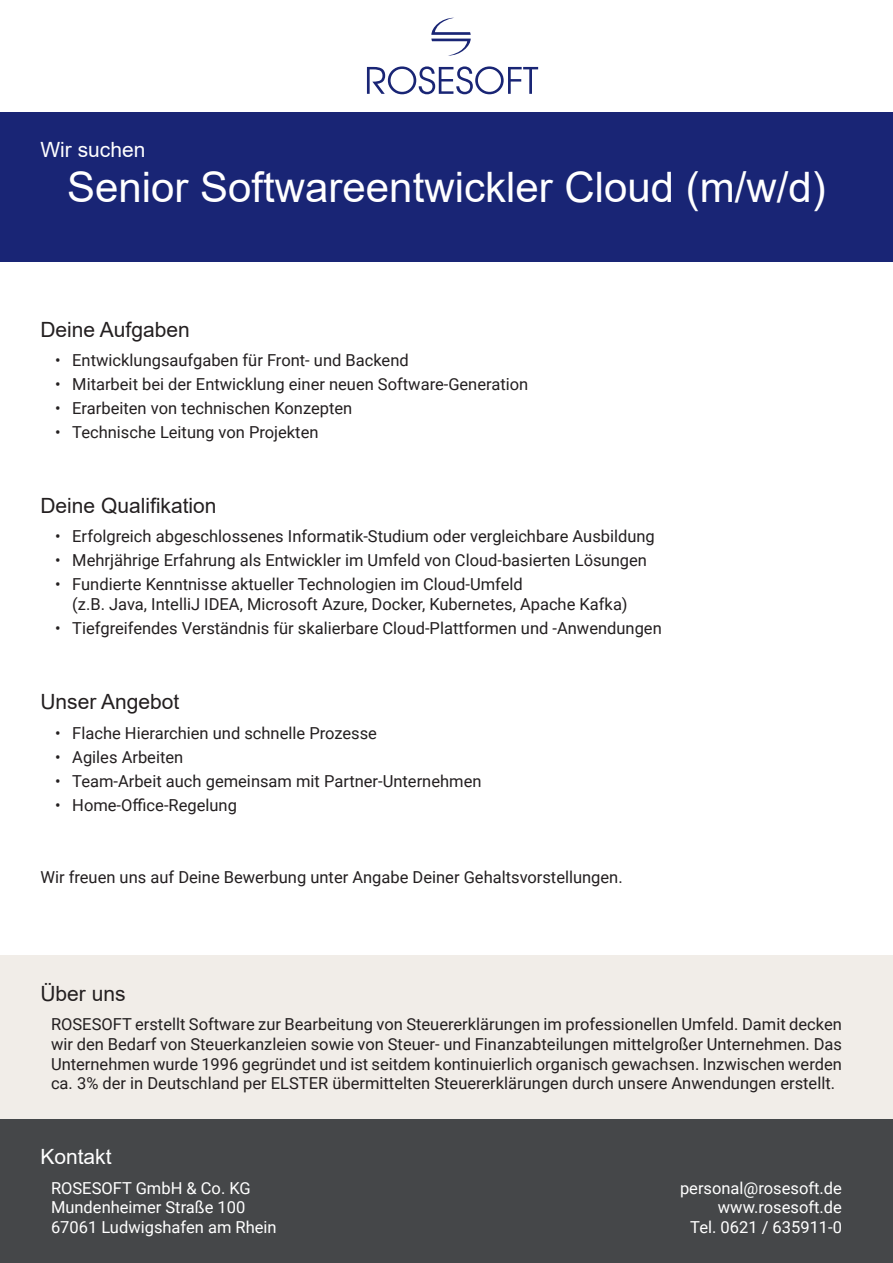
<style>
.page{position:relative;width:893px;height:1263px;background:#fff}
.page>*{position:absolute;margin:0;border:0;box-sizing:border-box;transform-origin:0 0}
.t1{font:42px "Arial";color:#fff}
.t2{font:21px "Arial";color:#231f20}
.t3{font:21px "Arial";color:#fff}
.t4{font:16.5px/19.8px "Roboto";color:#231f20}
.t5{font:16.5px "Roboto";color:#fff}
</style>
<div class="page">
<div style="left:0;top:1119px;width:893px;height:144px;background:#454749"></div>
<div style="left:0;top:955px;width:893px;height:164px;background:#f1ede8"></div>
<div style="left:0;top:112px;width:893px;height:150px;background:#192575"></div>
<svg style="left:367px;top:66px;width:171px;height:28px"></svg>
<svg style="left:431px;top:18px;width:40px;height:38px"></svg>
<p class="t3" style="left:40px;top:135px;width:107px">Wir suchen</p>
<p class="t1" style="left:67px;top:158px;width:760px">Senior Softwareentwickler Cloud (m/w/d)</p>
<p class="t2" style="left:40px;top:315px;width:151px">Deine Aufgaben</p>
<p class="t4" style="left:55px;top:350px;width:355px">• Entwicklungsaufgaben für Front- und Backend</p>
<p class="t4" style="left:55px;top:374px;width:474px">• Mitarbeit bei der Entwicklung einer neuen Software-Generation</p>
<p class="t4" style="left:55px;top:398px;width:299px">• Erarbeiten von technischen Konzepten</p>
<p class="t4" style="left:55px;top:422px;width:265px">• Technische Leitung von Projekten</p>
<p class="t2" style="left:40px;top:491px;width:178px">Deine Qualifikation</p>
<p class="t4" style="left:55px;top:526px;width:601px">• Erfolgreich abgeschlossenes Informatik-Studium oder vergleichbare Ausbildung</p>
<p class="t4" style="left:55px;top:550px;width:593px">• Mehrjährige Erfahrung als Entwickler im Umfeld von Cloud-basierten Lösungen</p>
<p class="t4" style="left:72px;top:574px;width:557px;text-indent:-17px">• Fundierte Kenntnisse aktueller Technologien im Cloud-Umfeld<br>(z.B. Java, IntelliJ IDEA, Microsoft Azure, Docker, Kubernetes, Apache Kafka)</p>
<p class="t4" style="left:55px;top:618px;width:608px">• Tiefgreifendes Verständnis für skalierbare Cloud-Plattformen und -Anwendungen</p>
<p class="t2" style="left:40px;top:687px;width:140px">Unser Angebot</p>
<p class="t4" style="left:55px;top:722px;width:323px">• Flache Hierarchien und schnelle Prozesse</p>
<p class="t4" style="left:55px;top:746px;width:129px">• Agiles Arbeiten</p>
<p class="t4" style="left:55px;top:770px;width:428px">• Team-Arbeit auch gemeinsam mit Partner-Unternehmen</p>
<p class="t4" style="left:55px;top:794px;width:183px">• Home-Office-Regelung</p>
<p class="t4" style="left:40px;top:866px;width:584px">Wir freuen uns auf Deine Bewerbung unter Angabe Deiner Gehaltsvorstellungen.</p>
<p class="t2" style="left:40px;top:979px;width:87px">Über uns</p>
<p class="t4" style="left:51px;top:1013px;width:792px;text-align:justify">ROSESOFT erstellt Software zur Bearbeitung von Steuererklärungen im professionellen Umfeld. Damit decken wir den Bedarf von Steuerkanzleien sowie von Steuer- und Finanzabteilungen mittelgroßer Unternehmen. Das Unternehmen wurde 1996 gegründet und ist seitdem kontinuierlich organisch gewachsen. Inzwischen werden ca. 3% der in Deutschland per ELSTER übermittelten Steuererklärungen durch unsere Anwendungen erstellt.</p>
<p class="t3" style="left:40px;top:1142px;width:73px">Kontakt</p>
<p class="t5" style="left:51px;top:1176px;width:201px">ROSESOFT GmbH &amp; Co. KG</p>
<p class="t5" style="left:51px;top:1196px;width:196px">Mundenheimer Straße 100</p>
<p class="t5" style="left:51px;top:1216px;width:227px">67061 Ludwigshafen am Rhein</p>
<p class="t5" style="left:680px;top:1176px;width:163px">personal@rosesoft.de</p>
<p class="t5" style="left:718px;top:1196px;width:126px">www.rosesoft.de</p>
<p class="t5" style="left:690px;top:1216px;width:153px">Tel. 0621 / 635911-0</p>
</div>
